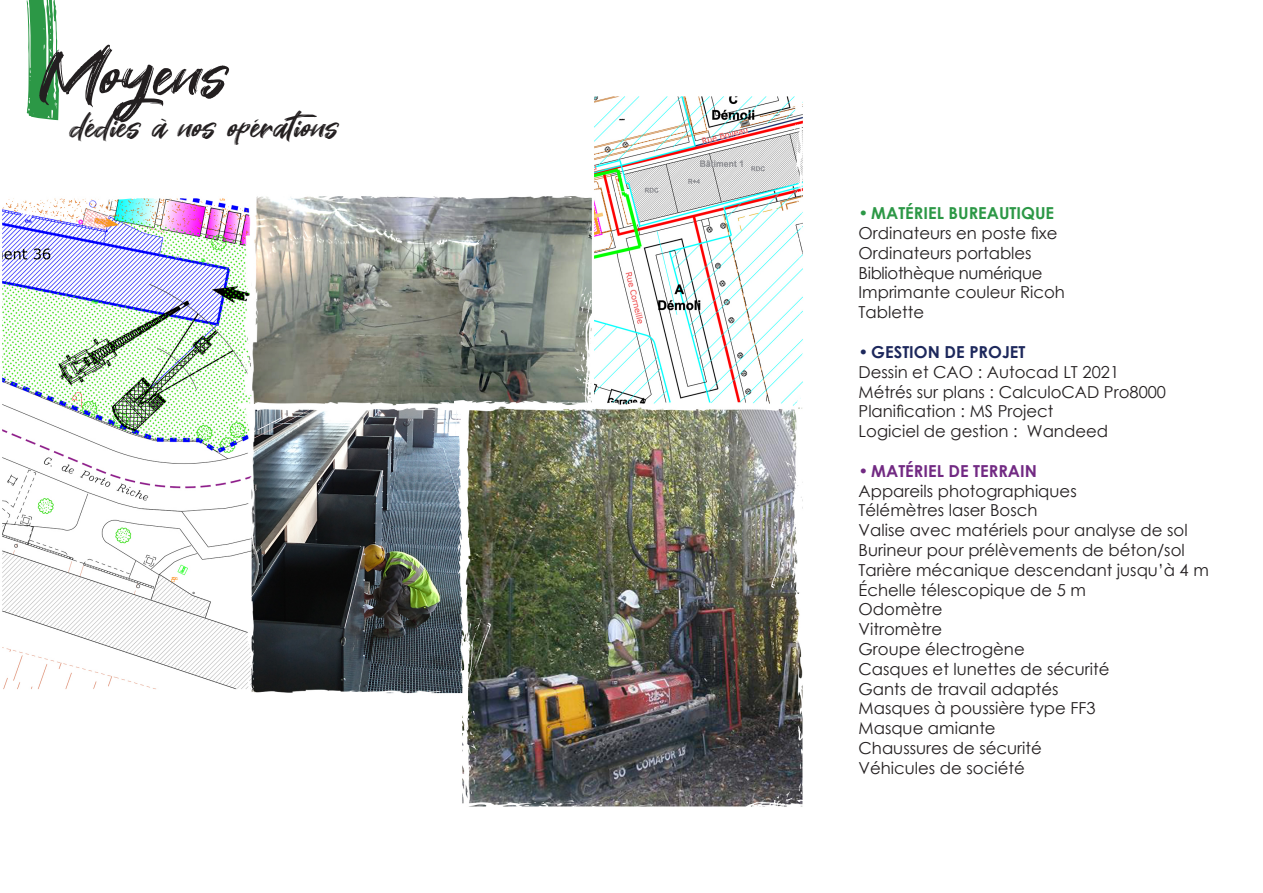
<style>
.page{position:relative;width:1263px;height:893px;background:#fff}
.page>*{position:absolute;margin:0;border:0;box-sizing:border-box;transform-origin:0 0}
.t1{font:75px "Great Sejagad";color:#231f20}
.t2{font:37.5px "Great Sejagad";color:#231f20}
.t3{font:16.5px "Century Gothic";color:#231f20}
.t4{font:16.5px "Century Gothic";letter-spacing:-.02em;color:#231f20}
.t5{font:700 16.5px "Century Gothic";color:#2c9846}
.t6{font:700 16.5px "Century Gothic";color:#722a83}
.t7{font:700 16.5px "Century Gothic";color:#1d285c}
</style>
<div class="page">
<img style="left:2px;top:1px;width:801px;height:806px">
<svg style="left:27px;top:0;width:32px;height:120px;background:#5db071"></svg>
<p class="t1" style="left:39px;top:33px;width:192px">Moyens</p>
<p class="t2" style="left:71px;top:106px;width:270px">dédiés à nos opérations</p>
<p class="t5" style="left:858px;top:201px;width:197px">• MATÉRIEL BUREAUTIQUE</p>
<p class="t3" style="left:858px;top:222px;width:200px">Ordinateurs en poste fixe</p>
<p class="t3" style="left:858px;top:241px;width:175px">Ordinateurs portables</p>
<p class="t4" style="left:858px;top:261px;width:186px">Bibliothèque numérique</p>
<p class="t3" style="left:858px;top:281px;width:208px">Imprimante couleur Ricoh</p>
<p class="t3" style="left:858px;top:301px;width:67px">Tablette</p>
<p class="t7" style="left:858px;top:339px;width:168px">• GESTION DE PROJET</p>
<p class="t3" style="left:858px;top:360px;width:262px">Dessin et CAO : Autocad LT 2021</p>
<p class="t3" style="left:858px;top:380px;width:309px">Métrés sur plans : CalculoCAD Pro8000</p>
<p class="t3" style="left:858px;top:400px;width:196px">Planification : MS Project</p>
<p class="t3" style="left:858px;top:420px;width:251px">Logiciel de gestion : Wandeed</p>
<p class="t6" style="left:858px;top:458px;width:180px">• MATÉRIEL DE TERRAIN</p>
<p class="t3" style="left:858px;top:479px;width:220px">Appareils photographiques</p>
<p class="t3" style="left:858px;top:499px;width:180px">Télémètres laser Bosch</p>
<p class="t3" style="left:858px;top:519px;width:331px">Valise avec matériels pour analyse de sol</p>
<p class="t3" style="left:858px;top:538px;width:328px">Burineur pour prélèvements de béton/sol</p>
<p class="t3" style="left:858px;top:558px;width:352px">Tarière mécanique descendant jusqu’à 4 m</p>
<p class="t3" style="left:858px;top:578px;width:229px">Échelle télescopique de 5 m</p>
<p class="t3" style="left:858px;top:598px;width:85px">Odomètre</p>
<p class="t3" style="left:858px;top:618px;width:85px">Vitromètre</p>
<p class="t3" style="left:858px;top:637px;width:168px">Groupe électrogène</p>
<p class="t3" style="left:858px;top:657px;width:252px">Casques et lunettes de sécurité</p>
<p class="t3" style="left:858px;top:677px;width:202px">Gants de travail adaptés</p>
<p class="t3" style="left:858px;top:697px;width:238px">Masques à poussière type FF3</p>
<p class="t3" style="left:858px;top:717px;width:139px">Masque amiante</p>
<p class="t3" style="left:858px;top:736px;width:185px">Chaussures de sécurité</p>
<p class="t3" style="left:858px;top:756px;width:168px">Véhicules de société</p>
</div>
